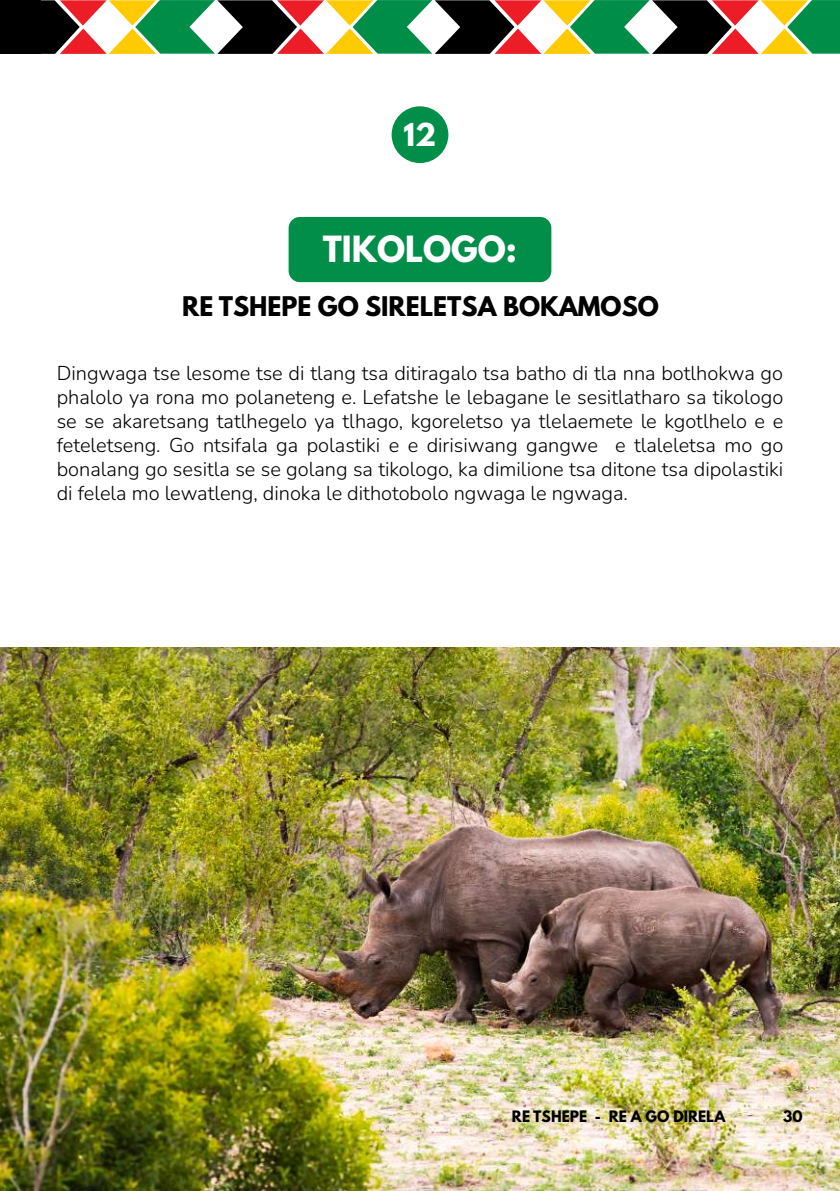
<style>
.page{position:relative;width:840px;height:1191px;background:#fff}
.page>*{position:absolute;margin:0;border:0;box-sizing:border-box;transform-origin:0 0}
.t1{font:700 32px "League Spartan";color:#fff}
.t2{font:700 28px "League Spartan";color:#fff}
.t3{font:700 24px "League Spartan";color:#000}
.t4{font:200 20px/24px "Nunito";color:#000;text-align:justify}
.t5{font:700 14px "League Spartan";color:#000}
</style>
<div class="page">
<img style="left:0;top:648px;width:839px;height:543px">
<svg style="left:41px;top:0;width:798px;height:54px"></svg>
<div style="left:0;top:0;width:41px;height:54px;background:#000"></div>
<div style="left:288px;top:217px;width:263px;height:65px;background:#008e48;border-radius:11px"></div>
<div style="left:391px;top:106px;width:57px;height:57px;background:#008e48;border-radius:50%"></div>
<h2 class="t2" style="left:403px;top:112px;width:34px">12</h2>
<h1 class="t1" style="left:322px;top:224px;width:196px">TIKOLOGO:</h1>
<p class="t3" style="left:182px;top:288px;width:478px">RE TSHEPE GO SIRELETSA BOKAMOSO</p>
<p class="t4" style="left:57px;top:361px;width:727px">Dingwaga tse lesome tse di tlang tsa ditiragalo tsa batho di tla nna botlhokwa go phalolo ya rona mo polaneteng e. Lefatshe le lebagane le sesitlatharo sa tikologo se se akaretsang tatlhegelo ya tlhago, kgoreletso ya tlelaemete le kgotlhelo e e feteletseng. Go ntsifala ga polastiki e e dirisiwang gangwe e tlaleletsa mo go bonalang go sesitla se se golang sa tikologo, ka dimilione tsa ditone tsa dipolastiki di felela mo lewatleng, dinoka le dithotobolo ngwaga le ngwaga.</p>
<p class="t5" style="left:511px;top:1105px;width:215px">RE TSHEPE - RE A GO DIRELA</p>
<p class="t5" style="left:782px;top:1105px;width:21px">30</p>
</div>
